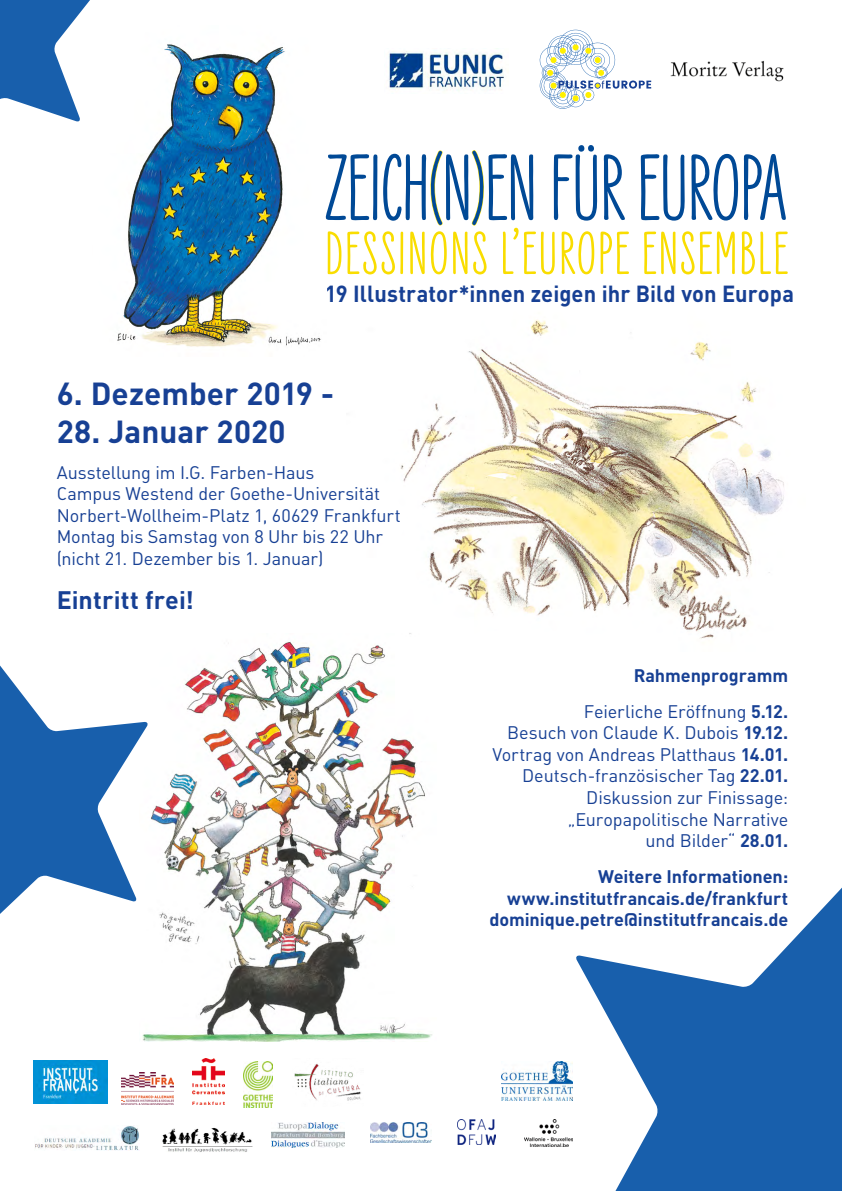
<style>
.page{position:relative;width:842px;height:1191px;background:#fff}
.page>*{position:absolute;margin:0;border:0;box-sizing:border-box;transform-origin:0 0}
.t1{font:700 96px "Liebe Erika";letter-spacing:-.015em;color:#004996}
.t2{font:700 62px "Liebe Erika";letter-spacing:.025em;color:#f9dd00}
.t3{font:700 31.5px "DINOT";color:#174094}
.t4{font:700 25px "DINOT";letter-spacing:.005em;color:#174094}
.t5{font:700 23px "DINOT";letter-spacing:.005em;color:#174094;scale:.95 1}
.t6{font:18px/21.6px "DINOT";letter-spacing:-.005em;color:#174094;text-align:right}
.t7{font:700 18px/21.6px "DINOT";letter-spacing:-.005em;color:#174094;text-align:right}
.s1{font-size:84px;color:#f9dd00}
.s2{font-weight:400}
.s3{font-weight:700}
</style>
<div class="page">
<svg style="left:539px;top:30px;width:112px;height:79px"></svg>
<img style="left:670px;top:60px;width:114px;height:22px">
<img style="left:388px;top:51px;width:116px;height:40px">
<svg style="left:0;top:0;width:90px;height:122px"></svg>
<svg style="left:576px;top:887px;width:266px;height:304px;fill:#185fac"></svg>
<svg style="left:0;top:665px;width:140px;height:249px;fill:#185fac"></svg>
<img style="left:33px;top:1060px;width:74px;height:43px">
<img style="left:162px;top:1128px;width:91px;height:24px">
<img style="left:525px;top:1119px;width:47px;height:27px">
<img style="left:35px;top:1126px;width:104px;height:24px">
<img style="left:122px;top:1072px;width:51px;height:32px">
<img style="left:457px;top:1119px;width:39px;height:25px">
<img style="left:272px;top:1122px;width:72px;height:25px">
<img style="left:193px;top:1058px;width:32px;height:46px">
<img style="left:244px;top:1061px;width:29px;height:46px">
<img style="left:294px;top:1064px;width:67px;height:37px">
<img style="left:117px;top:44px;width:204px;height:303px">
<img style="left:400px;top:320px;width:384px;height:319px">
<img style="left:140px;top:633px;width:297px;height:408px">
<img style="left:502px;top:1061px;width:70px;height:39px">
<img style="left:370px;top:1122px;width:61px;height:20px">
<svg style="left:400px;top:497px;width:8px;height:47px"></svg>
<h1 class="t1" style="left:325px;top:136px;width:463px">ZEICH<span class="s1">(</span>N<span class="s1">)</span>EN FÜR EUROPA</h1>
<h2 class="t2" style="left:325px;top:220px;width:464px">DESSINONS L’EUROPE ENSEMBLE</h2>
<p class="t5" style="left:325px;top:278px;width:495px">19 Illustrator*innen zeigen ihr Bild von Europa</p>
<h3 class="t3" style="left:57px;top:373px;width:279px">6. Dezember 2019 -</h3>
<h3 class="t3" style="left:57px;top:410px;width:231px">28. Januar 2020</h3>
<p class="t6" style="left:57px;top:461px;width:346px;text-align:left">Ausstellung im I.G. Farben-Haus<br>Campus Westend der Goethe-Universität Norbert-Wollheim-Platz 1, 60629 Frankfurt Montag bis Samstag von 8 Uhr bis 22 Uhr (nicht 21. Dezember bis 1. Januar)</p>
<h3 class="t4" style="left:57px;top:584px;width:139px">Eintritt frei!</h3>
<p class="t7" style="left:584px;top:656px;width:206px;line-height:36px">Rahmenprogramm<br><span class="s2">Feierliche Eröffnung</span> 5.12.</p>
<p class="t6" style="left:492px;top:721px;width:297px">Besuch von Claude K. Dubois <span class="s3">19.12.<br></span>Vortrag von Andreas Platthaus <span class="s3">14.01.<br></span>Deutsch-französischer Tag <span class="s3">22.01.<br></span>Diskussion zur Finissage: „Europapolitische Narrative<br>und Bilder“ <span class="s3">28.01.</span></p>
<p class="t7" style="left:489px;top:865px;width:300px">Weitere Informationen: www.institutfrancais.de/frankfurt dominique.petre@institutfrancais.de</p>
</div>
